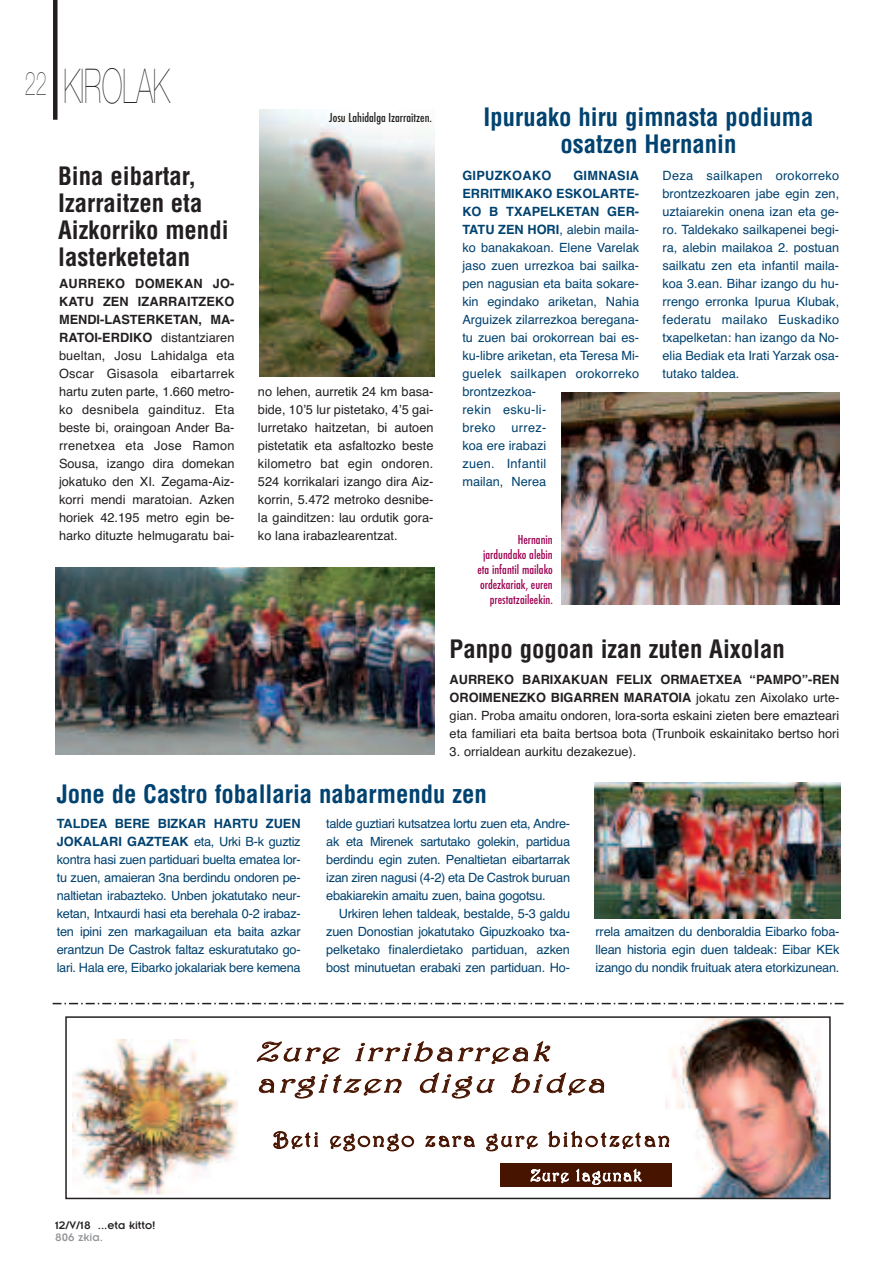
<style>
.page{position:relative;width:893px;height:1263px;background:#fff}
.page>*{position:absolute;margin:0;border:0;box-sizing:border-box;transform-origin:0 0}
.t1{font:200 48px "Helvetica Neue";color:#231f20;scale:.6 1}
.t2{font:italic 27px/31.5px "Harrington";color:#471400;scale:1.3 1}
.t3{font:700 condensed 24.75px/27px "Helvetica";color:#231f20}
.t4{font:700 condensed 24.75px/27px "Helvetica";color:#004270;text-align:center}
.t5{font:21px "Harrington";letter-spacing:.08em;color:#471400;scale:1.1 1}
.t6{font:16.5px "Harrington";letter-spacing:.085em;color:#fff}
.t7{font:12.75px/18px "Helvetica";color:#004270;text-align:justify}
.t8{font:12.75px/18px "Helvetica";color:#231f20;text-align:justify}
.t9{font:700 12.75px "Helvetica";letter-spacing:.02em;color:#004270}
.t10{font:500 condensed 12px/15px "Futura";color:#9d0151;text-align:right}
.t11{font:500 condensed 12px "Futura";color:#231f20}
.t12{font:12px "Insignia";color:#231f20}
.t13{font:12px "Insignia";color:#939598}
.s1{font-weight:700}
</style>
<div class="page">
<div style="left:53px;top:0;width:5px;height:120px;background:#231f20"></div>
<img style="left:259px;top:109px;width:175px;height:267px">
<img style="left:561px;top:392px;width:278px;height:212px">
<img style="left:55px;top:567px;width:380px;height:188px">
<img style="left:595px;top:782px;width:245px;height:136px">
<svg style="left:53px;top:1003px;width:790px;height:1px"></svg>
<img style="left:666px;top:1019px;width:162px;height:177px">
<div style="left:65px;top:1016px;width:766px;height:183px;border:2px solid #231f20"></div>
<img style="left:72px;top:1039px;width:165px;height:156px">
<div style="left:500px;top:1163px;width:172px;height:23px;background:#471400"></div>
<h1 class="t1" style="left:25px;top:59px;width:243px"><sup>22</sup> KIROLAK</h1>
<p class="t11" style="left:329px;top:111px;width:104px">Josu Lahidalga Izarraitzen.</p>
<h3 class="t4" style="left:484px;top:104px;width:331px">Ipuruako hiru gimnasta podiuma osatzen Hernanin</h3>
<h3 class="t3" style="left:58px;top:163px;width:172px">Bina eibartar,<br>Izarraitzen eta<br>Aizkorriko mendi lasterketetan</h3>
<p class="t9" style="left:462px;top:168px;width:90px">GIPUZKOAKO</p>
<p class="t7" style="left:462px;top:167px;width:178px;text-align:left;text-indent:111px"><span class="s1">GIMNASIA<br>ERRITMIKAKO ESKOLARTE-<br>KO B TXAPELKETAN GER-<br>TATU ZEN HORI</span>, alebin maila&shy;ko banakakoan. Elene Varelak jaso zuen urrezkoa bai sailka&shy;pen nagusian eta baita sokare&shy;kin egindako ariketan, Nahia<br>Arguizek zilarrezkoa beregana&shy;tu zuen bai orokorrean bai es&shy;ku-libre ariketan, eta Teresa Mi&shy;guelek sailkapen orokorreko brontzezkoa-<br>rekin esku-li-<br>breko</p>
<p class="t8" style="left:59px;top:275px;width:177px"><span class="s1">AURREKO DOMEKAN JO-KATU ZEN IZARRAITZEKO MENDI-LASTERKETAN, MA-RATOI-ERDIKO</span> distantziaren bueltan, Josu Lahidalga eta Oscar Gisasola eibartarrek hartu zuten parte, 1.660 metro&shy;ko desnibela gaindituz. Eta beste bi, oraingoan Ander Ba&shy;rrenetxea eta Jose Ramon Sousa, izango dira domekan jokatuko den XI. Zegama-Aiz&shy;korri mendi maratoian. Azken horiek 42.195 metro egin be&shy;harko dituzte helmugaratu bai-</p>
<p class="t8" style="left:258px;top:383px;width:177px">no lehen, aurretik 24 km basa&shy;bide, 10ʼ5 lur pistetako, 4ʼ5 gai&shy;lurretako haitzetan, bi autoen pistetatik eta asfaltozko beste kilometro bat egin ondoren.<br>524 korrikalari izango dira Aiz&shy;korrin, 5.472 metroko desnibe&shy;la gainditzen: lau ordutik gora&shy;ko lana irabazlearentzat.</p>
<p class="t7" style="left:462px;top:419px;width:85px;text-indent:49px">urrez&shy;koa ere irabazi zuen. Infantil mailan, Nerea</p>
<p class="t10" style="left:477px;top:532px;width:77px">Hernanin jardundako alebin eta infantil mailako ordezkariak, euren prestatzaileekin.</p>
<p class="t7" style="left:662px;top:167px;width:178px">Deza sailkapen orokorreko brontzezkoaren jabe egin zen, uztaiarekin onena izan eta ge&shy;ro. Taldekako sailkapenei begi&shy;ra, alebin mailakoa 2. postuan sailkatu zen eta infantil maila&shy;koa 3.ean. Bihar izango du hu&shy;rrengo erronka Ipurua Klubak, federatu mailako Euskadiko txapelketan: han izango da No&shy;elia Bediak eta Irati Yarzak osa&shy;tutako taldea.</p>
<h3 class="t3" style="left:450px;top:636px;width:337px">Panpo gogoan izan zuten Aixolan</h3>
<p class="t8" style="left:450px;top:671px;width:391px"><span class="s1">AURREKO BARIXAKUAN FELIX ORMAETXEA “PAMPO”-REN OROIMENEZKO BIGARREN MARATOIA</span> jokatu zen Aixolako urte&shy;gian. Proba amaitu ondoren, lora-sorta eskaini zieten bere emazteari eta familiari eta baita bertsoa bota (Trunboik eskainitako bertso hori</p>
<p class="t8" style="left:450px;top:743px;width:188px">3. orrialdean aurkitu dezakezue).</p>
<h3 class="t4" style="left:57px;top:781px;width:431px">Jone de Castro foballaria nabarmendu zen</h3>
<p class="t7" style="left:57px;top:815px;width:245px"><span class="s1">TALDEA BERE BIZKAR HARTU ZUEN JOKALARI GAZTEAK</span> eta, Urki B-k guztiz kontra hasi zuen partiduari buelta ematea lor&shy;tu zuen, amaieran 3na berdindu ondoren pe&shy;naltietan irabazteko. Unben jokatutako neur&shy;ketan, Intxaurdi hasi eta berehala 0-2 irabaz&shy;ten ipini zen markagailuan eta baita azkar erantzun De Castrok faltaz eskuratutako go&shy;lari. Hala ere, Eibarko jokalariak bere kemena</p>
<p class="t7" style="left:326px;top:815px;width:245px">talde guztiari kutsatzea lortu zuen eta, Andre&shy;ak eta Mirenek sartutako golekin, partidua berdindu egin zuten. Penaltietan eibartarrak izan ziren nagusi (4-2) eta De Castrok buruan ebakiarekin amaitu zuen, baina gogotsu.</p>
<p class="t7" style="left:326px;top:905px;width:245px;text-indent:13px">Urkiren lehen taldeak, bestalde, 5-3 galdu zuen Donostian jokatutako Gipuzkoako txa&shy;pelketako finalerdietako partiduan, azken bost minutuetan erabaki zen partiduan. Ho-</p>
<p class="t7" style="left:596px;top:923px;width:245px">rrela amaitzen du denboraldia Eibarko foba&shy;llean historia egin duen taldeak: Eibar KEk izango du nondik fruituak atera etorkizunean.</p>
<h2 class="t2" style="left:256px;top:1036px;width:276px">Zure irribarreak argitzen digu bidea</h2>
<h3 class="t5" style="left:273px;top:1127px;width:362px">Beti egongo zara gure bihotzetan</h3>
<p class="t12" style="left:55px;top:1222px;width:102px">12/V/18 ...eta kitto!</p>
<p class="t13" style="left:55px;top:1234px;width:49px">806 zkia.</p>
<p class="t6" style="left:530px;top:1165px;width:112px">Zure lagunak</p>
</div>
